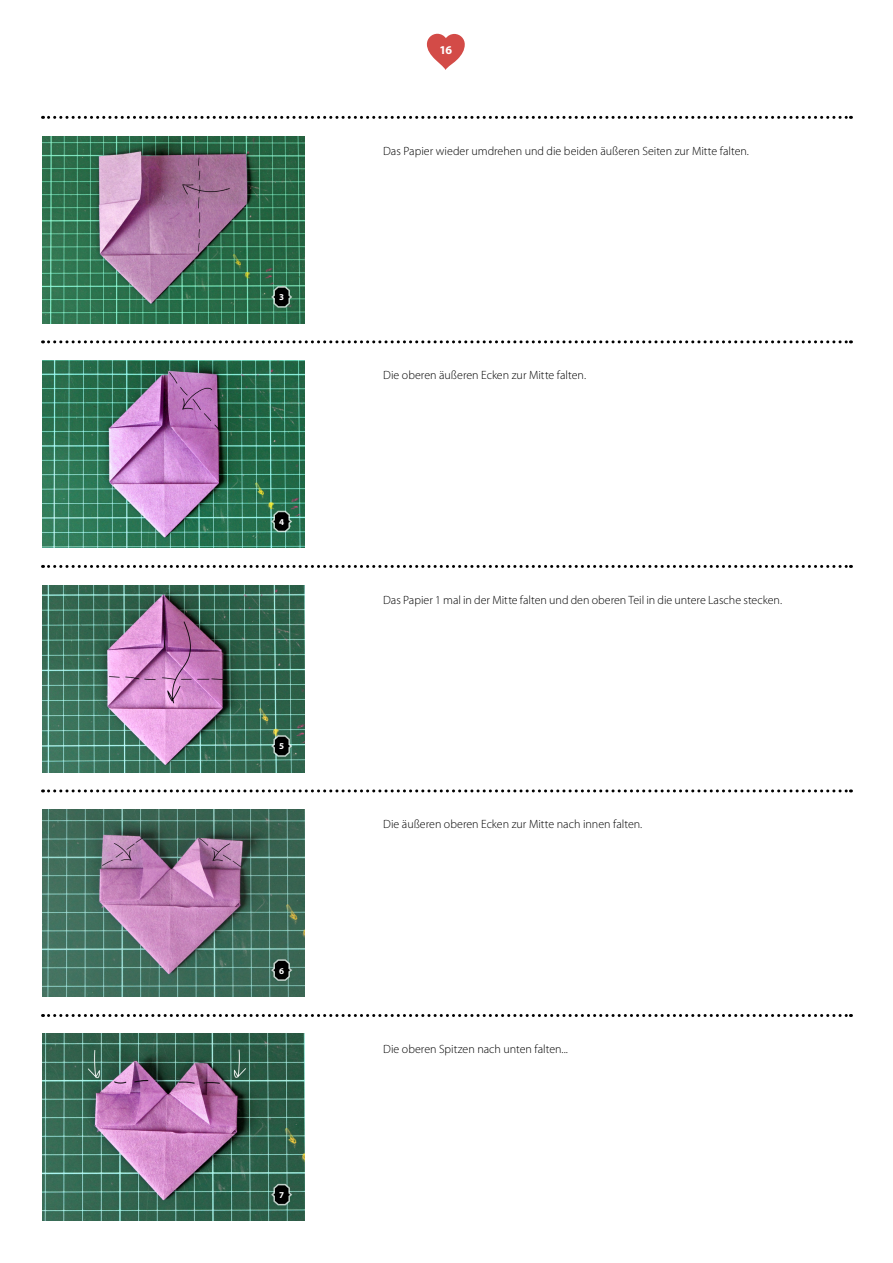
<style>
.page{position:relative;width:893px;height:1263px;background:#fff}
.page>*{position:absolute;margin:0;border:0;box-sizing:border-box;transform-origin:0 0}
.t1{font:300 12px "Myriad Pro";color:#000}
.t2{font:700 12px "Myriad Pro";color:#fff}
.t3{font:700 9px "Myriad Pro";color:#fff}
</style>
<div class="page">
<svg style="left:43px;top:340px;width:808px;height:3px"></svg>
<svg style="left:43px;top:565px;width:808px;height:3px"></svg>
<svg style="left:43px;top:789px;width:808px;height:3px"></svg>
<svg style="left:43px;top:1014px;width:808px;height:3px"></svg>
<svg style="left:43px;top:116px;width:808px;height:3px"></svg>
<img style="left:43px;top:1034px;width:262px;height:187px">
<svg style="left:269px;top:1182px;width:26px;height:25px"></svg>
<img style="left:43px;top:809px;width:262px;height:187px">
<svg style="left:269px;top:958px;width:26px;height:24px"></svg>
<img style="left:43px;top:585px;width:262px;height:187px">
<svg style="left:269px;top:734px;width:26px;height:24px"></svg>
<img style="left:43px;top:361px;width:262px;height:187px">
<svg style="left:269px;top:509px;width:26px;height:25px"></svg>
<img style="left:43px;top:136px;width:262px;height:187px">
<svg style="left:269px;top:285px;width:26px;height:24px"></svg>
<svg style="left:427px;top:34px;width:38px;height:36px"></svg>
<p class="t3" style="left:279px;top:291px;width:6px">3</p>
<p class="t3" style="left:279px;top:516px;width:6px">4</p>
<p class="t3" style="left:279px;top:740px;width:6px">5</p>
<p class="t3" style="left:279px;top:965px;width:6px">6</p>
<p class="t3" style="left:279px;top:1189px;width:6px">7</p>
<p class="t2" style="left:439px;top:42px;width:14px">16</p>
<p class="t1" style="left:383px;top:144px;width:367px">Das Papier wieder umdrehen und die beiden äußeren Seiten zur Mitte falten.</p>
<p class="t1" style="left:383px;top:369px;width:204px">Die oberen äußeren Ecken zur Mitte falten.</p>
<p class="t1" style="left:383px;top:593px;width:400px">Das Papier 1 mal in der Mitte falten und den oberen Teil in die untere Lasche stecken.</p>
<p class="t1" style="left:383px;top:818px;width:261px">Die äußeren oberen Ecken zur Mitte nach innen falten.</p>
<p class="t1" style="left:383px;top:1042px;width:186px">Die oberen Spitzen nach unten falten...</p>
</div>
